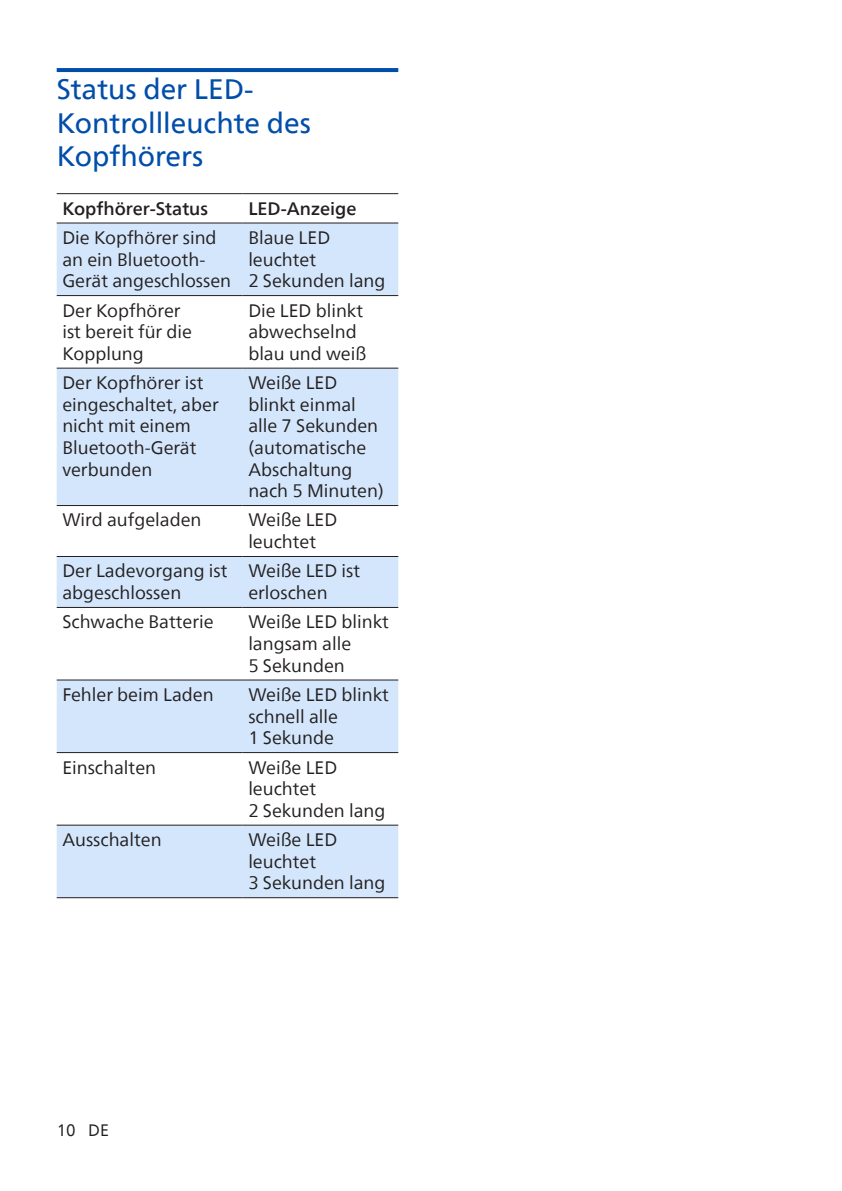
<style>
.page{position:relative;width:842px;height:1191px;background:#fff}
.page>*{position:absolute;margin:0;border:0;box-sizing:border-box;transform-origin:0 0}
.Tittle_2{font:28px/33.6px "Neue Frutiger World";color:#004eaa}
.t1{font:18px/21.6px "Neue Frutiger World";color:#231f20}
.t2{font:500 18px "Neue Frutiger World";color:#231f20}
.t3{font:16.4px "Neue Frutiger World";color:#231f20}
</style>
<div class="page">
<svg style="left:57px;top:68px;width:341px;height:4px"></svg>
<svg style="left:57px;top:223px;width:341px;height:674px;fill:#d3e6fb"></svg>
<hr style="left:57px;top:193px;width:186px;height:1px;background:#231f20">
<hr style="left:243px;top:193px;width:155px;height:1px;background:#231f20">
<hr style="left:57px;top:222px;width:186px;height:1px;background:#231f20">
<hr style="left:243px;top:222px;width:155px;height:1px;background:#231f20">
<hr style="left:57px;top:295px;width:186px;height:1px;background:#231f20">
<hr style="left:243px;top:295px;width:155px;height:1px;background:#231f20">
<hr style="left:57px;top:368px;width:186px;height:1px;background:#231f20">
<hr style="left:243px;top:368px;width:155px;height:1px;background:#231f20">
<hr style="left:57px;top:505px;width:186px;height:1px;background:#231f20">
<hr style="left:243px;top:505px;width:155px;height:1px;background:#231f20">
<hr style="left:57px;top:556px;width:186px;height:1px;background:#231f20">
<hr style="left:243px;top:556px;width:155px;height:1px;background:#231f20">
<hr style="left:57px;top:607px;width:186px;height:1px;background:#231f20">
<hr style="left:243px;top:607px;width:155px;height:1px;background:#231f20">
<hr style="left:57px;top:679px;width:186px;height:1px;background:#231f20">
<hr style="left:243px;top:679px;width:155px;height:1px;background:#231f20">
<hr style="left:57px;top:752px;width:186px;height:1px;background:#231f20">
<hr style="left:243px;top:752px;width:155px;height:1px;background:#231f20">
<hr style="left:57px;top:824px;width:186px;height:1px;background:#231f20">
<hr style="left:243px;top:824px;width:155px;height:1px;background:#231f20">
<hr style="left:57px;top:897px;width:186px;height:1px;background:#231f20">
<hr style="left:243px;top:897px;width:155px;height:1px;background:#231f20">
<p class="Tittle_2" style="left:57px;top:73px;width:256px">Status der LED-<br>Kontrollleuchte des<br>Kopfhörers</p>
<p class="t2" style="left:62px;top:193px;width:147px">Kopfhörer-Status</p>
<p class="t2" style="left:248px;top:193px;width:110px">LED-Anzeige</p>
<p class="t1" style="left:62px;top:227px;width:170px">Die Kopfhörer sind an ein Bluetooth-<br>Gerät angeschlossen</p>
<p class="t1" style="left:248px;top:227px;width:139px">Blaue LED leuchtet<br>2 Sekunden lang</p>
<p class="t1" style="left:62px;top:300px;width:131px">Der Kopfhörer ist bereit für die<br>Kopplung</p>
<p class="t1" style="left:248px;top:300px;width:119px">Die LED blinkt abwechselnd blau und weiß</p>
<p class="t1" style="left:62px;top:372px;width:158px">Der Kopfhörer ist eingeschaltet, aber nicht mit einem<br>Bluetooth-Gerät verbunden</p>
<p class="t1" style="left:248px;top:372px;width:137px">Weiße LED blinkt einmal alle 7 Sekunden (automatische<br>Abschaltung nach 5 Minuten)</p>
<p class="t1" style="left:62px;top:509px;width:141px">Wird aufgeladen</p>
<p class="t1" style="left:248px;top:509px;width:90px">Weiße LED leuchtet</p>
<p class="t1" style="left:62px;top:560px;width:167px">Der Ladevorgang ist abgeschlossen</p>
<p class="t1" style="left:248px;top:560px;width:113px">Weiße LED ist erloschen</p>
<p class="t1" style="left:62px;top:611px;width:153px">Schwache Batterie</p>
<p class="t1" style="left:248px;top:611px;width:142px">Weiße LED blinkt langsam alle<br>5 Sekunden</p>
<p class="t1" style="left:62px;top:684px;width:153px">Fehler beim Laden</p>
<p class="t1" style="left:248px;top:684px;width:142px">Weiße LED blinkt schnell alle<br>1 Sekunde</p>
<p class="t1" style="left:62px;top:756px;width:95px">Einschalten</p>
<p class="t1" style="left:248px;top:756px;width:139px">Weiße LED leuchtet<br>2 Sekunden lang</p>
<p class="t1" style="left:62px;top:829px;width:101px">Ausschalten</p>
<p class="t1" style="left:248px;top:829px;width:139px">Weiße LED leuchtet<br>3 Sekunden lang</p>
<p class="t3" style="left:57px;top:1117px;width:54px">10 DE</p>
</div>
